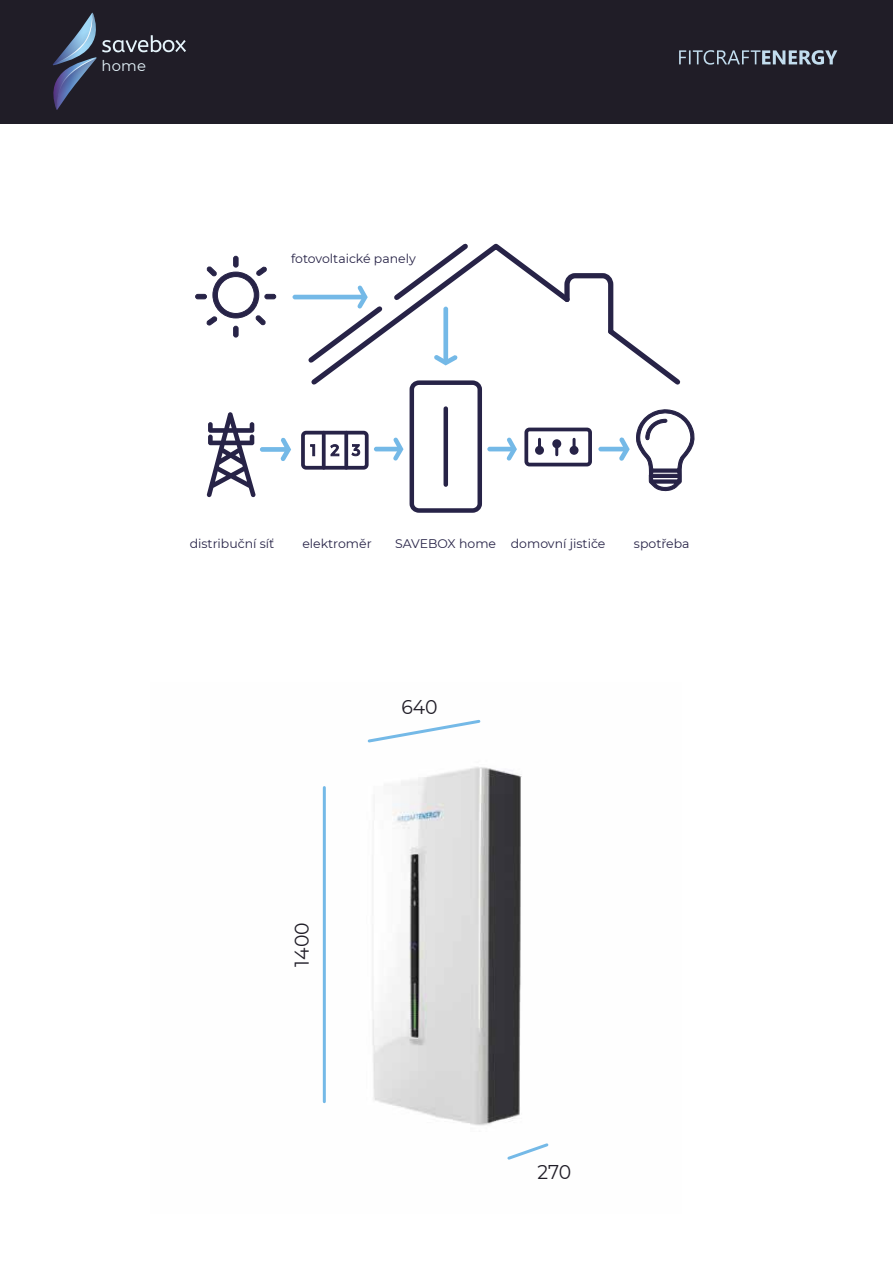
<style>
.page{position:relative;width:893px;height:1263px;background:#fff}
.page>*{position:absolute;margin:0;border:0;box-sizing:border-box;transform-origin:0 0}
.t1{font:19.95px "Montserrat";color:#201d27;scale:.94 1}
.t2{font:14.7px "Montserrat";color:#e5f4fb}
.t3{font:12.45px "Montserrat";color:#272347}
</style>
<div class="page">
<img style="left:322px;top:767px;width:200px;height:359px">
<div style="left:0;top:0;width:893px;height:123px;background:#201d27"></div>
<svg style="left:679px;top:50px;width:158px;height:15px"></svg>
<svg style="left:52px;top:13px;width:134px;height:97px"></svg>
<hr style="left:323px;top:787px;width:3px;height:315px;background:#74b9e7">
<svg style="left:367px;top:719px;width:114px;height:24px"></svg>
<hr style="left:234px;top:326px;width:4px;height:11px;background:#272347;border-radius:2px">
<div style="left:233px;top:326px;width:5px;height:11px;border:1px solid #272347;border-radius:2px"></div>
<hr style="left:234px;top:256px;width:4px;height:11px;background:#272347;border-radius:2px">
<div style="left:233px;top:256px;width:5px;height:11px;border:1px solid #272347;border-radius:2px"></div>
<div style="left:196px;top:294px;width:10px;height:5px;background:#272347;border-radius:2px"></div>
<div style="left:195px;top:294px;width:12px;height:5px;border:1px solid #272347;border-radius:2px"></div>
<div style="left:265px;top:294px;width:11px;height:5px;background:#272347;border-radius:2px"></div>
<div style="left:265px;top:294px;width:11px;height:5px;border:1px solid #272347;border-radius:2px"></div>
<svg style="left:206px;top:266px;width:61px;height:59px"></svg>
<svg style="left:207px;top:412px;width:49px;height:85px"></svg>
<div style="left:301px;top:431px;width:68px;height:39px;border:4px solid #272347;border-radius:3px"></div>
<svg style="left:344px;top:433px;width:4px;height:35px"></svg>
<svg style="left:322px;top:433px;width:4px;height:35px"></svg>
<svg style="left:310px;top:444px;width:5px;height:12px"></svg>
<svg style="left:330px;top:444px;width:9px;height:12px"></svg>
<svg style="left:352px;top:444px;width:8px;height:12px"></svg>
<div style="left:524px;top:428px;width:68px;height:38px;border:4px solid #272347;border-radius:3px"></div>
<div style="left:535px;top:446px;width:9px;height:9px;background:#272347;border-radius:50%"></div>
<svg style="left:538px;top:439px;width:3px;height:7px"></svg>
<div style="left:552px;top:439px;width:9px;height:9px;background:#272347;border-radius:50%"></div>
<svg style="left:555px;top:448px;width:3px;height:7px"></svg>
<div style="left:570px;top:446px;width:9px;height:9px;background:#272347;border-radius:50%"></div>
<svg style="left:573px;top:439px;width:3px;height:8px"></svg>
<div style="left:410px;top:380px;width:72px;height:133px;border:4px solid #272347;border-radius:7px"></div>
<hr style="left:444px;top:409px;width:4px;height:76px;background:#272347">
<hr style="left:293px;top:295px;width:72px;height:4px;background:#74b9e7;border-radius:2px">
<hr style="left:374px;top:447px;width:28px;height:4px;background:#74b9e7;border-radius:2px">
<div style="left:260px;top:447px;width:28px;height:5px;background:#74b9e7;border-radius:2px"></div>
<hr style="left:598px;top:447px;width:29px;height:4px;background:#74b9e7;border-radius:2px">
<hr style="left:487px;top:447px;width:29px;height:4px;background:#74b9e7;border-radius:2px">
<svg style="left:619px;top:409px;width:76px;height:83px"></svg>
<svg style="left:503px;top:437px;width:14px;height:24px"></svg>
<svg style="left:389px;top:437px;width:15px;height:24px"></svg>
<svg style="left:280px;top:437px;width:11px;height:24px"></svg>
<svg style="left:304px;top:243px;width:377px;height:146px"></svg>
<svg style="left:507px;top:1143px;width:42px;height:17px"></svg>
<p class="t2" style="left:102px;top:56px;width:46px">home</p>
<p class="t3" style="left:291px;top:250px;width:126px">fotovoltaické panely</p>
<p class="t3" style="left:190px;top:535px;width:86px">distribuční síť</p>
<p class="t3" style="left:302px;top:535px;width:71px">elektroměr</p>
<p class="t3" style="left:395px;top:535px;width:212px">SAVEBOX home domovní jističe</p>
<p class="t3" style="left:634px;top:535px;width:57px">spotřeba</p>
<h1 class="t1" style="left:288px;top:967px;width:48px;rotate:-90deg">1400</h1>
<h1 class="t1" style="left:401px;top:693px;width:40px">640</h1>
<h1 class="t1" style="left:538px;top:1158px;width:37px">270</h1>
</div>
